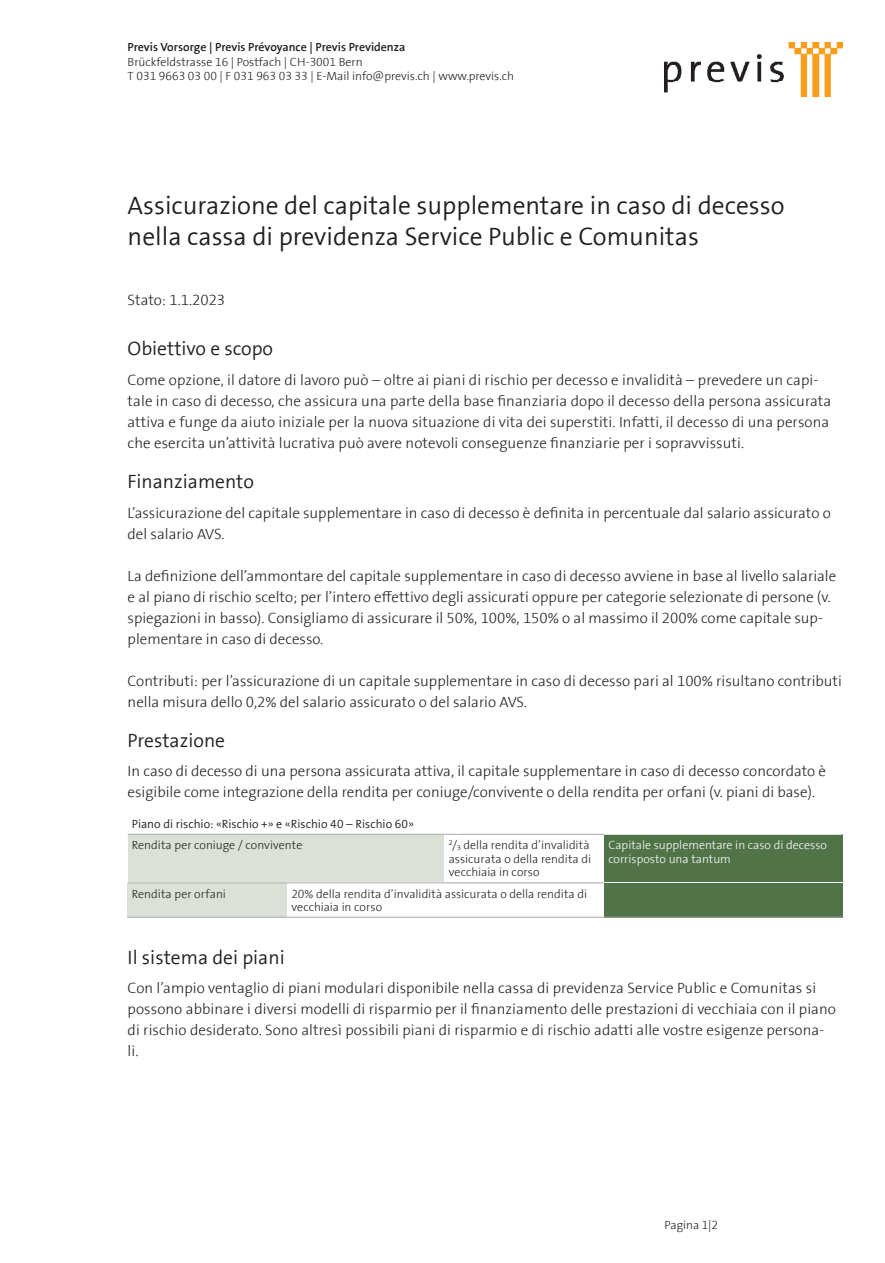
<style>
.page{position:relative;width:885px;height:1263px;background:#fff}
.page>*{position:absolute;margin:0;border:0;box-sizing:border-box;transform-origin:0 0}
.titel_17_previs{font:300 25.5px/30.6px "Previs The Sans";color:#231f20}
.titel_13_bold_previs{font:300 19.5px "Previs The Sans";color:#231f20}
.text_10_14_E_previs{font:300 15px/21px "Previs The Sans";color:#231f20}
._8_light_Linien{font:300 12px/13.5px "Previs The Sans";color:#231f20}
.t1{font:300 12px/14.4px "Previs The Sans";letter-spacing:-.005em;color:#231f20}
.t2{font:300 12px/13.5px "Previs The Sans";color:#fff}
._8_light_Linien-2{font:300 12px "Previs The Sans";color:#231f20}
.s1{font-style:inherit}
</style>
<div class="page">
<div style="left:128px;top:834px;width:316px;height:48px;background:#dce1d7"></div>
<div style="left:604px;top:834px;width:238px;height:48px;background:#507348"></div>
<hr style="left:128px;top:834px;width:316px;height:1px;background:#a8a9ad">
<hr style="left:444px;top:834px;width:160px;height:1px;background:#a8a9ad">
<hr style="left:604px;top:834px;width:238px;height:1px;background:#fff">
<div style="left:128px;top:883px;width:159px;height:34px;background:#dce1d7"></div>
<div style="left:604px;top:883px;width:238px;height:34px;background:#507348"></div>
<hr style="left:128px;top:917px;width:159px;height:1px;background:#a8a9ad">
<hr style="left:287px;top:917px;width:317px;height:1px;background:#a8a9ad">
<hr style="left:604px;top:917px;width:238px;height:1px;background:#a8a9ad">
<hr style="left:128px;top:883px;width:159px;height:1px;background:#a8a9ad">
<hr style="left:287px;top:883px;width:317px;height:1px;background:#a8a9ad">
<img style="left:664px;top:43px;width:178px;height:54px">
<p class="t1" style="left:128px;top:41px;width:279px">Previs Vorsorge | Previs Prévoyance | Previs Previdenza<br><span class="s1">Brückfeldstrasse 16 | Postfach | CH-3001 Bern</span></p>
<p class="_8_light_Linien" style="left:128px;top:70px;width:388px">T 031 9663 03 00 | F 031 963 03 33 | E-Mail info@previs.ch | www.previs.ch</p>
<p class="titel_17_previs" style="left:128px;top:192px;width:658px">Assicurazione del capitale supplementare in caso di decesso nella cassa di previdenza Service Public e Comunitas</p>
<p class="text_10_14_E_previs" style="left:128px;top:290px;width:99px">Stato: 1.1.2023</p>
<p class="titel_13_bold_previs" style="left:128px;top:338px;width:147px">Obiettivo e scopo</p>
<p class="text_10_14_E_previs" style="left:128px;top:370px;width:705px">Come opzione, il datore di lavoro può – oltre ai piani di rischio per decesso e invalidità – prevedere un capi&shy;tale in caso di decesso, che assicura una parte della base finanziaria dopo il decesso della persona assicurata attiva e funge da aiuto iniziale per la nuova situazione di vita dei superstiti. Infatti, il decesso di una persona che esercita un’attività lucrativa può avere notevoli conseguenze finanziarie per i sopravvissuti.</p>
<p class="titel_13_bold_previs" style="left:128px;top:471px;width:128px">Finanziamento</p>
<p class="text_10_14_E_previs" style="left:128px;top:502px;width:704px">L’assicurazione del capitale supplementare in caso di decesso è definita in percentuale dal salario assicurato o del salario AVS.</p>
<p class="text_10_14_E_previs" style="left:128px;top:565px;width:710px">La definizione dell’ammontare del capitale supplementare in caso di decesso avviene in base al livello salariale e al piano di rischio scelto; per l’intero effettivo degli assicurati oppure per categorie selezionate di persone (v. spiegazioni in basso). Consigliamo di assicurare il 50%, 100%, 150% o al massimo il 200% come capitale sup&shy;plementare in caso di decesso.</p>
<p class="text_10_14_E_previs" style="left:128px;top:670px;width:715px">Contributi: per l’assicurazione di un capitale supplementare in caso di decesso pari al 100% risultano contributi nella misura dello 0,2% del salario assicurato o del salario AVS.</p>
<p class="titel_13_bold_previs" style="left:128px;top:730px;width:99px">Prestazione</p>
<p class="text_10_14_E_previs" style="left:128px;top:761px;width:700px">In caso di decesso di una persona assicurata attiva, il capitale supplementare in caso di decesso concordato è esigibile come integrazione della rendita per coniuge/convivente o della rendita per orfani (v. piani di base).</p>
<p class="_8_light_Linien-2" style="left:132px;top:818px;width:284px">Piano di rischio: «Rischio +» e «Rischio 40 – Rischio 60»</p>
<p class="_8_light_Linien" style="left:132px;top:839px;width:172px">Rendita per coniuge / convivente</p>
<p class="_8_light_Linien" style="left:449px;top:839px;width:144px"><sup>2</sup>/<sub>3</sub> della rendita d’invalidità assicurata o della rendita di vecchiaia in corso</p>
<p class="t2" style="left:608px;top:839px;width:220px">Capitale supplementare in caso di decesso corrisposto una tantum</p>
<p class="_8_light_Linien" style="left:132px;top:887px;width:95px">Rendita per orfani</p>
<p class="_8_light_Linien" style="left:291px;top:887px;width:297px">20% della rendita d’invalidità assicurata o della rendita di vecchiaia in corso</p>
<p class="titel_13_bold_previs" style="left:128px;top:947px;width:158px">Il sistema dei piani</p>
<p class="text_10_14_E_previs" style="left:128px;top:978px;width:709px">Con l’ampio ventaglio di piani modulari disponibile nella cassa di previdenza Service Public e Comunitas si possono abbinare i diversi modelli di risparmio per il finanziamento delle prestazioni di vecchiaia con il piano di rischio desiderato. Sono altresì possibili piani di risparmio e di rischio adatti alle vostre esigenze persona&shy;li.</p>
<p class="_8_light_Linien" style="left:664px;top:1218px;width:55px">Pagina 1|2</p>
</div>
